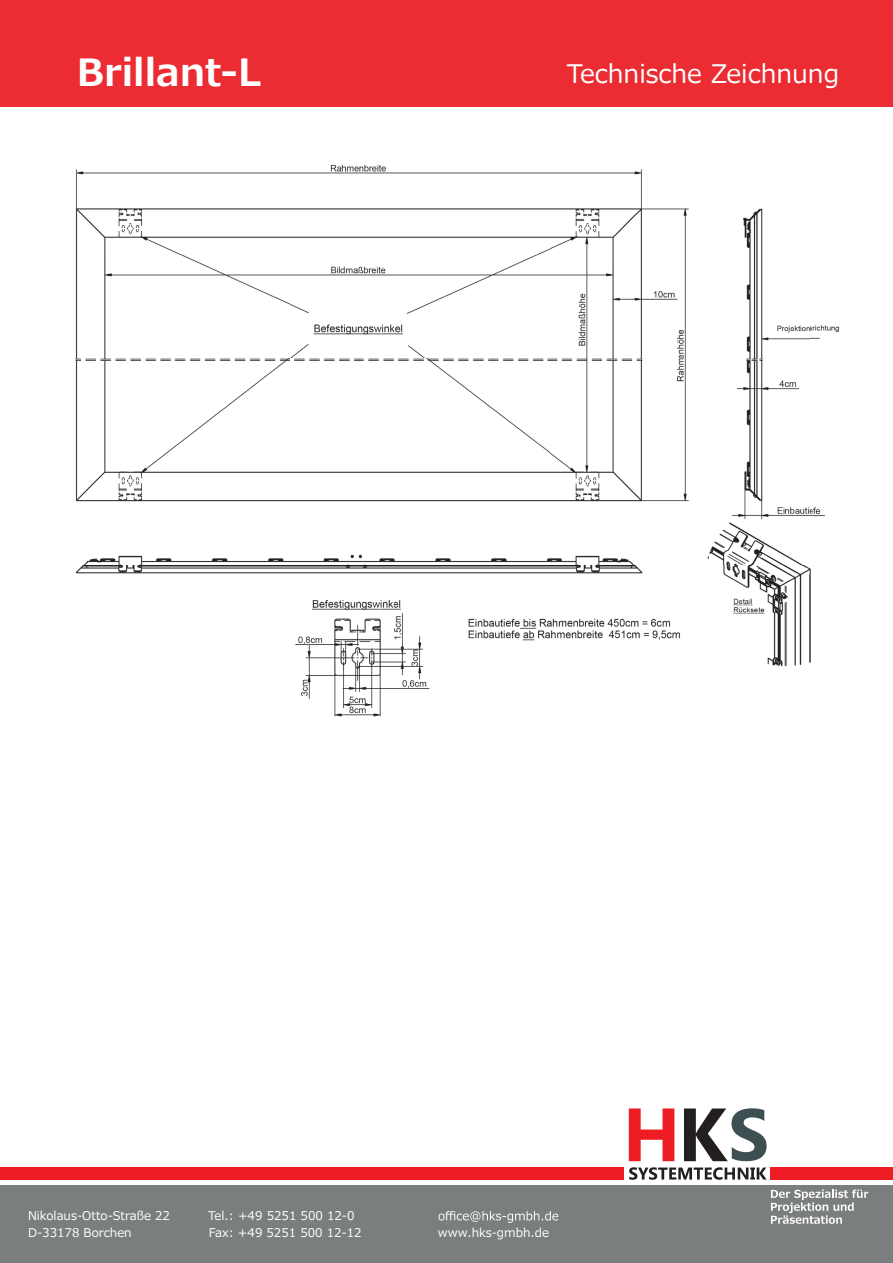
<style>
.page{position:relative;width:893px;height:1263px;background:#fff}
.page>*{position:absolute;margin:0;border:0;box-sizing:border-box;transform-origin:0 0}
.t1{font:700 37.5px "Meiryo";color:#fff}
.t2{font:25.5px "Meiryo";color:#fff}
.t3{font:12px "Meiryo";color:#fff}
</style>
<div class="page">
<div style="left:0;top:0;width:893px;height:106px;background:#eb2c32"></div>
<div style="left:0;top:1185px;width:893px;height:78px;background:#7b7e7f"></div>
<svg style="left:629px;top:1108px;width:45px;height:53px"></svg>
<svg style="left:684px;top:1108px;width:83px;height:53px"></svg>
<svg style="left:629px;top:1167px;width:138px;height:13px"></svg>
<div style="left:771px;top:1167px;width:122px;height:12px;background:#ee1d23"></div>
<div style="left:0;top:1167px;width:624px;height:12px;background:#ee1d23"></div>
<svg style="left:771px;top:1189px;width:97px;height:35px"></svg>
<svg style="left:438px;top:1211px;width:120px;height:12px"></svg>
<img style="left:75px;top:164px;width:764px;height:553px">
<h1 class="t1" style="left:77px;top:46px;width:185px">Brillant-L</h1>
<h2 class="t2" style="left:567px;top:56px;width:274px">Technische Zeichnung</h2>
<p class="t3" style="left:28px;top:1207px;width:144px">Nikolaus-Otto-Straße 22</p>
<p class="t3" style="left:208px;top:1207px;width:148px">Tel.: +49 5251 500 12-0</p>
<p class="t3" style="left:28px;top:1224px;width:105px">D-33178 Borchen</p>
<p class="t3" style="left:209px;top:1224px;width:154px">Fax: +49 5251 500 12-12</p>
<p class="t3" style="left:438px;top:1224px;width:112px">www.hks-gmbh.de</p>
</div>
